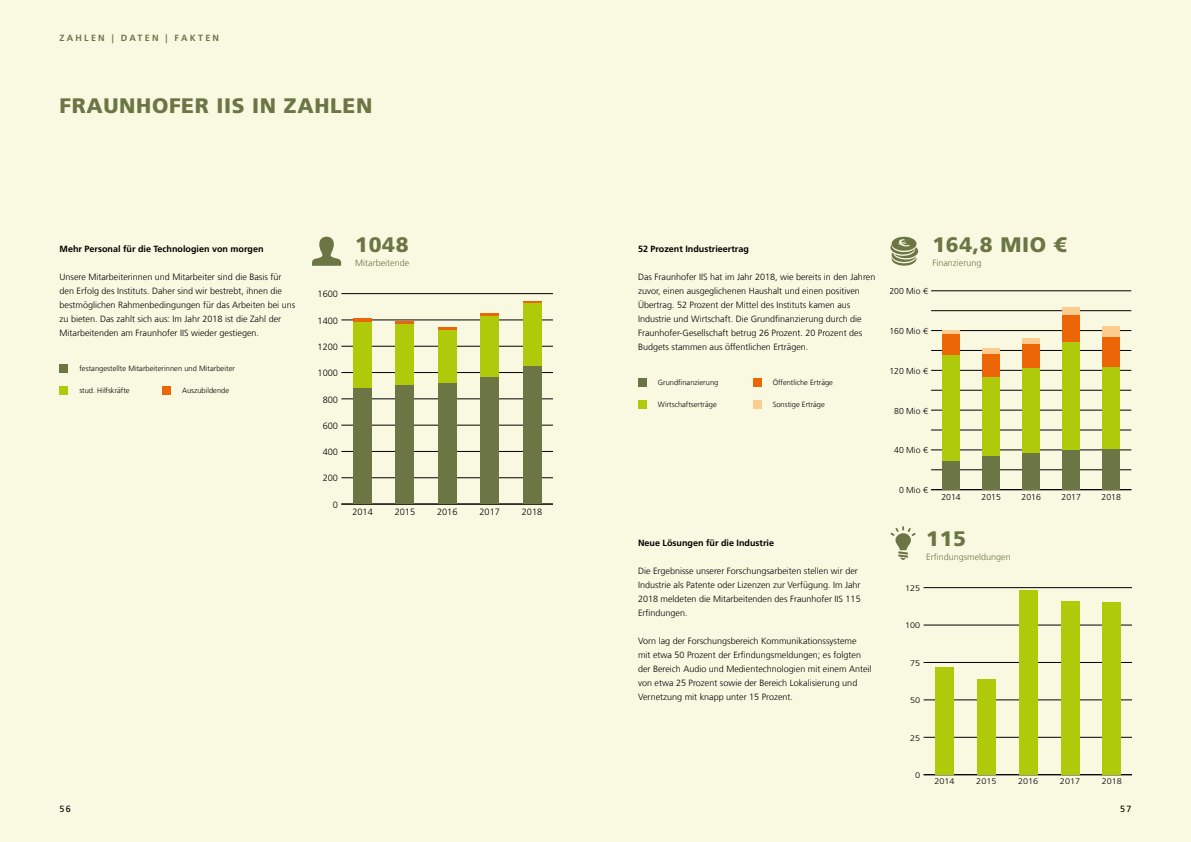
<style>
.page{position:relative;width:1191px;height:842px;background:#f9f9e2}
.page>*{position:absolute;margin:0;border:0;box-sizing:border-box;transform-origin:0 0}
.t1{font:900 21px "Frutiger LT Com";letter-spacing:.03em;color:#6c7544}
.t2{font:300 9.1px "Frutiger LT Com";color:#000}
.t3{font:300 9px/14px "Frutiger LT Com";color:#000}
.t4{font:700 9px "Frutiger LT Com";color:#000}
.t5{font:300 9px "Frutiger LT Com";color:#6c7544}
.t6{font:700 9px "Frutiger LT Com";letter-spacing:.25em;color:#6c7544}
.t7{font:9px "Frutiger LT Com";color:#000}
.t8{font:300 8.6px "Frutiger LT Com";color:#000}
.t9{font:300 8.1px "Frutiger LT Com";color:#000;scale:1.12 1}
.t10{font:300 7.5px "Frutiger LT Com";color:#000}
</style>
<div class="page">
<div style="left:753px;top:378px;width:8px;height:8px;background:#ec6608"></div>
<div style="left:638px;top:378px;width:8px;height:8px;background:#6c7544"></div>
<div style="left:638px;top:400px;width:8px;height:9px;background:#afca0b"></div>
<div style="left:753px;top:400px;width:8px;height:9px;background:#fccb8e"></div>
<svg style="left:312px;top:237px;width:29px;height:29px"></svg>
<svg style="left:890px;top:236px;width:29px;height:30px"></svg>
<svg style="left:890px;top:526px;width:25px;height:34px"></svg>
<div style="left:60px;top:386px;width:8px;height:9px;background:#afca0b"></div>
<div style="left:60px;top:364px;width:8px;height:8px;background:#6c7544"></div>
<div style="left:162px;top:386px;width:9px;height:9px;background:#ec6608"></div>
<hr style="left:341px;top:504px;width:212px;height:1px;background:#000">
<hr style="left:341px;top:478px;width:212px;height:1px;background:#000">
<hr style="left:341px;top:451px;width:212px;height:1px;background:#000">
<hr style="left:341px;top:425px;width:212px;height:1px;background:#000">
<hr style="left:341px;top:399px;width:212px;height:1px;background:#000">
<hr style="left:341px;top:372px;width:212px;height:1px;background:#000">
<hr style="left:341px;top:346px;width:212px;height:1px;background:#000">
<hr style="left:341px;top:320px;width:212px;height:1px;background:#000">
<hr style="left:341px;top:293px;width:212px;height:1px;background:#000">
<div style="left:353px;top:388px;width:19px;height:116px;background:#6c7544"></div>
<div style="left:395px;top:385px;width:19px;height:119px;background:#6c7544"></div>
<div style="left:438px;top:383px;width:18px;height:121px;background:#6c7544"></div>
<div style="left:480px;top:376px;width:19px;height:128px;background:#6c7544"></div>
<div style="left:523px;top:366px;width:18px;height:138px;background:#6c7544"></div>
<div style="left:353px;top:321px;width:19px;height:67px;background:#afca0b"></div>
<div style="left:395px;top:323px;width:19px;height:62px;background:#afca0b"></div>
<div style="left:438px;top:329px;width:18px;height:54px;background:#afca0b"></div>
<div style="left:480px;top:316px;width:19px;height:60px;background:#afca0b"></div>
<div style="left:523px;top:303px;width:18px;height:63px;background:#afca0b"></div>
<hr style="left:353px;top:318px;width:19px;height:3px;background:#ec6608">
<svg style="left:395px;top:321px;width:19px;height:2px"></svg>
<svg style="left:438px;top:327px;width:18px;height:2px"></svg>
<hr style="left:480px;top:313px;width:19px;height:3px;background:#ec6608">
<svg style="left:523px;top:301px;width:18px;height:2px"></svg>
<hr style="left:931px;top:489px;width:200px;height:1px;background:#000">
<hr style="left:931px;top:470px;width:200px;height:1px;background:#000">
<hr style="left:931px;top:450px;width:200px;height:1px;background:#000">
<hr style="left:931px;top:430px;width:200px;height:1px;background:#000">
<hr style="left:931px;top:410px;width:200px;height:1px;background:#000">
<hr style="left:931px;top:390px;width:200px;height:1px;background:#000">
<hr style="left:931px;top:370px;width:200px;height:1px;background:#000">
<hr style="left:931px;top:350px;width:200px;height:1px;background:#000">
<hr style="left:931px;top:330px;width:200px;height:1px;background:#000">
<hr style="left:931px;top:310px;width:200px;height:1px;background:#000">
<hr style="left:931px;top:291px;width:200px;height:1px;background:#000">
<div style="left:942px;top:461px;width:18px;height:29px;background:#6c7544"></div>
<div style="left:982px;top:456px;width:18px;height:34px;background:#6c7544"></div>
<div style="left:1022px;top:453px;width:18px;height:37px;background:#6c7544"></div>
<div style="left:1062px;top:450px;width:18px;height:40px;background:#6c7544"></div>
<div style="left:1102px;top:448px;width:18px;height:42px;background:#6c7544"></div>
<div style="left:942px;top:355px;width:18px;height:106px;background:#afca0b"></div>
<div style="left:982px;top:377px;width:18px;height:79px;background:#afca0b"></div>
<div style="left:1022px;top:368px;width:18px;height:85px;background:#afca0b"></div>
<div style="left:1062px;top:341px;width:18px;height:109px;background:#afca0b"></div>
<div style="left:1102px;top:367px;width:18px;height:81px;background:#afca0b"></div>
<div style="left:942px;top:334px;width:18px;height:21px;background:#ec6608"></div>
<div style="left:982px;top:354px;width:18px;height:23px;background:#ec6608"></div>
<div style="left:1022px;top:344px;width:18px;height:24px;background:#ec6608"></div>
<div style="left:1062px;top:315px;width:18px;height:26px;background:#ec6608"></div>
<div style="left:1102px;top:336px;width:18px;height:31px;background:#ec6608"></div>
<hr style="left:942px;top:330px;width:18px;height:4px;background:#fccb8e">
<div style="left:982px;top:348px;width:18px;height:6px;background:#fccb8e"></div>
<div style="left:1022px;top:338px;width:18px;height:6px;background:#fccb8e"></div>
<div style="left:1062px;top:307px;width:18px;height:8px;background:#fccb8e"></div>
<div style="left:1102px;top:326px;width:18px;height:10px;background:#fccb8e"></div>
<hr style="left:923px;top:774px;width:208px;height:1px;background:#000">
<hr style="left:923px;top:737px;width:208px;height:1px;background:#000">
<hr style="left:923px;top:700px;width:208px;height:1px;background:#000">
<hr style="left:923px;top:662px;width:208px;height:1px;background:#000">
<hr style="left:923px;top:625px;width:208px;height:1px;background:#000">
<hr style="left:923px;top:587px;width:208px;height:1px;background:#000">
<div style="left:935px;top:667px;width:18px;height:108px;background:#afca0b"></div>
<div style="left:977px;top:679px;width:18px;height:96px;background:#afca0b"></div>
<div style="left:1019px;top:591px;width:18px;height:184px;background:#afca0b"></div>
<div style="left:1060px;top:601px;width:19px;height:174px;background:#afca0b"></div>
<div style="left:1102px;top:603px;width:19px;height:172px;background:#afca0b"></div>
<p class="t6" style="left:60px;top:32px;width:161px">ZAHLEN | DATEN | FAKTEN</p>
<h1 class="t1" style="left:60px;top:93px;width:314px">FRAUNHOFER IIS IN ZAHLEN</h1>
<p class="t4" style="left:60px;top:243px;width:206px">Mehr Personal für die Technologien von morgen</p>
<p class="t3" style="left:60px;top:270px;width:237px">Unsere Mitarbeiterinnen und Mitarbeiter sind die Basis für den Erfolg des Instituts. Daher sind wir bestrebt, ihnen die bestmöglichen Rahmenbedingungen für das Arbeiten bei uns zu bieten. Das zahlt sich aus: Im Jahr 2018 ist die Zahl der Mitarbeitenden am Fraunhofer IIS wieder gestiegen.</p>
<p class="t10" style="left:79px;top:364px;width:157px">festangestellte Mitarbeiterinnen und Mitarbeiter</p>
<p class="t10" style="left:182px;top:386px;width:49px">Auszubildende</p>
<p class="t10" style="left:79px;top:386px;width:52px">stud. Hilfskräfte</p>
<p class="t2" style="left:318px;top:289px;width:22px">1600</p>
<p class="t2" style="left:318px;top:315px;width:22px">1400</p>
<p class="t2" style="left:318px;top:341px;width:22px">1200</p>
<p class="t2" style="left:318px;top:368px;width:22px">1000</p>
<p class="t2" style="left:323px;top:394px;width:17px">800</p>
<p class="t2" style="left:323px;top:420px;width:17px">600</p>
<p class="t2" style="left:323px;top:447px;width:17px">400</p>
<p class="t2" style="left:323px;top:473px;width:17px">200</p>
<p class="t2" style="left:333px;top:499px;width:7px">0</p>
<h1 class="t1" style="left:355px;top:232px;width:55px">1048</h1>
<h1 class="t1" style="left:932px;top:233px;width:136px">164,8 MIO €</h1>
<p class="t5" style="left:932px;top:257px;width:51px">Finanzierung</p>
<p class="t4" style="left:638px;top:243px;width:112px">52 Prozent Industrieertrag</p>
<p class="t3" style="left:638px;top:270px;width:239px">Das Fraunhofer IIS hat im Jahr 2018, wie bereits in den Jahren zuvor, einen ausgeglichenen Haushalt und einen positiven Übertrag. 52 Prozent der Mittel des Instituts kamen aus Industrie und Wirtschaft. Die Grundfinanzierung durch die Fraunhofer-Gesellschaft betrug 26 Prozent. 20 Prozent des Budgets stammen aus öffentlichen Erträgen.</p>
<p class="t5" style="left:355px;top:257px;width:55px">Mitarbeitende</p>
<p class="t8" style="left:889px;top:286px;width:40px">200 Mio €</p>
<p class="t8" style="left:889px;top:326px;width:40px">160 Mio €</p>
<p class="t2" style="left:352px;top:506px;width:22px">2014</p>
<p class="t2" style="left:395px;top:506px;width:22px">2015</p>
<p class="t2" style="left:437px;top:506px;width:22px">2016</p>
<p class="t2" style="left:479px;top:506px;width:22px">2017</p>
<p class="t2" style="left:522px;top:506px;width:22px">2018</p>
<p class="t10" style="left:658px;top:378px;width:62px">Grundfinanzierung</p>
<p class="t10" style="left:772px;top:378px;width:62px">Öffentliche Erträge</p>
<p class="t10" style="left:658px;top:400px;width:60px">Wirtschaftserträge</p>
<p class="t10" style="left:772px;top:400px;width:54px">Sonstige Erträge</p>
<p class="t4" style="left:638px;top:537px;width:138px">Neue Lösungen für die Industrie</p>
<p class="t3" style="left:638px;top:564px;width:224px">Die Ergebnisse unserer Forschungsarbeiten stellen wir der Industrie als Patente oder Lizenzen zur Verfügung. Im Jahr 2018 meldeten die Mitarbeitenden des Fraunhofer IIS 115<br>Erfindungen.</p>
<p class="t3" style="left:638px;top:634px;width:235px">Vorn lag der Forschungsbereich Kommunikationssysteme<br>mit etwa 50 Prozent der Erfindungsmeldungen; es folgten der Bereich Audio und Medientechnologien mit einem Anteil von etwa 25 Prozent sowie der Bereich Lokalisierung und Vernetzung mit knapp unter 15 Prozent.</p>
<p class="t8" style="left:889px;top:366px;width:40px">120 Mio €</p>
<p class="t8" style="left:894px;top:406px;width:35px">80 Mio €</p>
<p class="t8" style="left:894px;top:445px;width:35px">40 Mio €</p>
<p class="t8" style="left:899px;top:485px;width:30px">0 Mio €</p>
<p class="t8" style="left:941px;top:492px;width:21px">2014</p>
<p class="t8" style="left:981px;top:492px;width:21px">2015</p>
<p class="t8" style="left:1021px;top:492px;width:21px">2016</p>
<p class="t8" style="left:1061px;top:492px;width:21px">2017</p>
<p class="t8" style="left:1101px;top:492px;width:21px">2018</p>
<h1 class="t1" style="left:926px;top:526px;width:41px">115</h1>
<p class="t5" style="left:926px;top:551px;width:86px">Erfindungsmeldungen</p>
<p class="t9" style="left:905px;top:583px;width:15px">125</p>
<p class="t9" style="left:905px;top:621px;width:15px">100</p>
<p class="t9" style="left:910px;top:658px;width:11px">75</p>
<p class="t9" style="left:910px;top:696px;width:11px">50</p>
<p class="t9" style="left:910px;top:733px;width:11px">25</p>
<p class="t9" style="left:915px;top:770px;width:6px">0</p>
<p class="t9" style="left:934px;top:777px;width:20px">2014</p>
<p class="t9" style="left:976px;top:777px;width:20px">2015</p>
<p class="t9" style="left:1018px;top:777px;width:20px">2016</p>
<p class="t9" style="left:1060px;top:777px;width:20px">2017</p>
<p class="t9" style="left:1101px;top:777px;width:20px">2018</p>
<p class="t7" style="left:60px;top:803px;width:13px">56</p>
<p class="t7" style="left:1120px;top:803px;width:13px">57</p>
</div>
